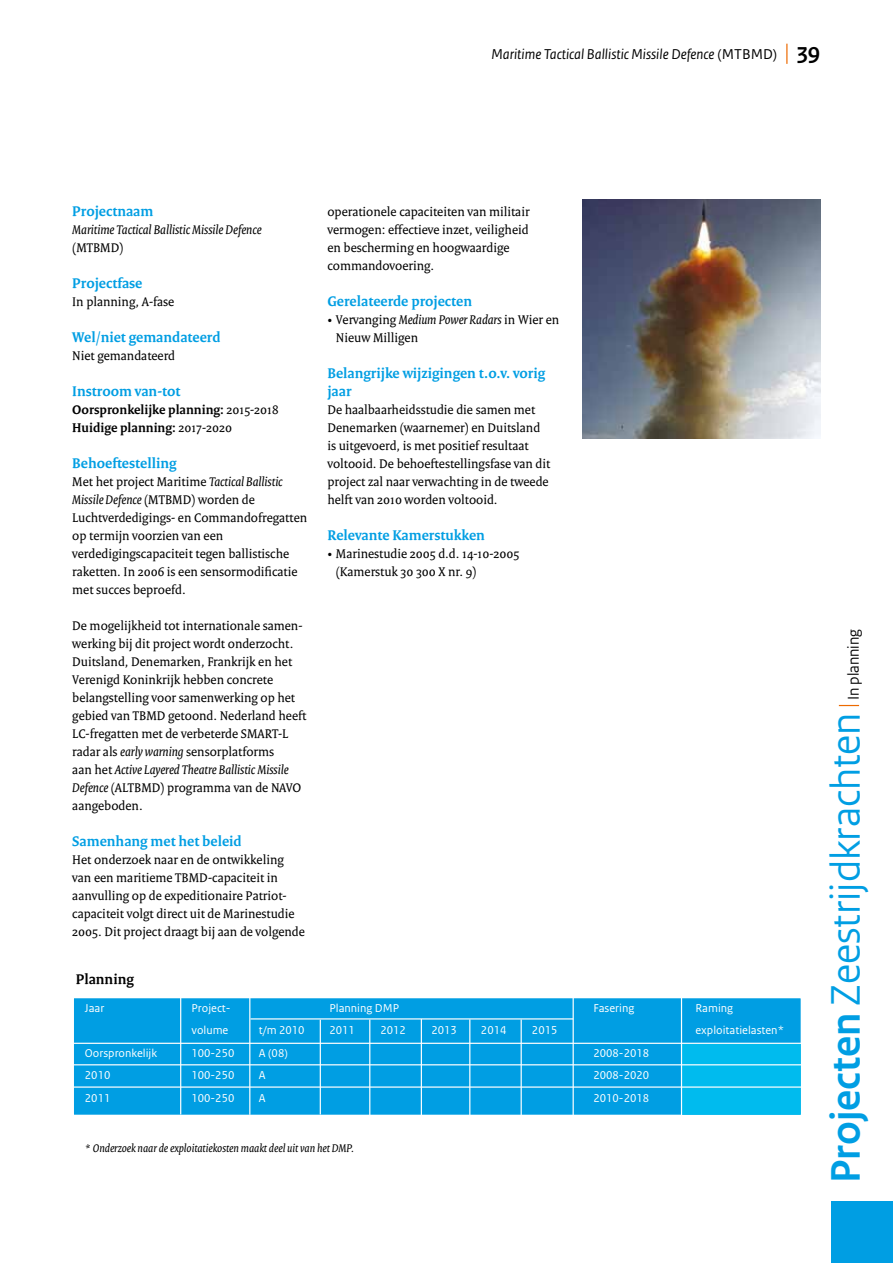
<style>
.page{position:relative;width:893px;height:1263px;background:#fff}
.page>*{position:absolute;margin:0;border:0;box-sizing:border-box;transform-origin:0 0}
.t1{font:43.5px "Rijksoverheid Sans Heading";color:#009ee3}
.t2{font:16.5px "Rijksoverheid Sans Heading";color:#000}
.t3{font:700 15px/18px "Rijksoverheid Serif";color:#009ee3}
.t4{font:italic 15px "Rijksoverheid Sans Text";color:#000}
.t5{font:700 15px "Rijksoverheid Serif";color:#000}
.t6{font:13.5px/18px "Rijksoverheid Serif";color:#000}
.t7{font:700 13.5px/18px "Rijksoverheid Serif";color:#000}
.t8{font:italic 13.5px "Rijksoverheid Serif";color:#000}
.t9{font:12px "Rijksoverheid Sans Text";color:#fff}
.t10{font:italic 12px "Rijksoverheid Serif";color:#000}
.s1{font-style:normal}
.s2{font-family:"Rijksoverheid Sans Heading";font-weight:700;font-style:normal;font-size:24px}
.s3{font-weight:400}
.s4{font-style:italic}
.s5{font-weight:700}
</style>
<div class="page">
<img style="left:583px;top:200px;width:238px;height:238px">
<div style="left:72px;top:997px;width:730px;height:119px;background:#009ee3;border:2px solid #fff"></div>
<div style="left:682px;top:1043px;width:119px;height:72px;background:#0be"></div>
<hr style="left:180px;top:997px;width:1px;height:117px;background:#fff">
<hr style="left:73px;top:1043px;width:731px;height:1px;background:#fff">
<hr style="left:70px;top:1064px;width:734px;height:1px;background:#fff">
<hr style="left:66px;top:1086px;width:737px;height:2px;background:#fff">
<hr style="left:250px;top:1018px;width:323px;height:1px;background:#fff">
<hr style="left:681px;top:994px;width:1px;height:122px;background:#fff">
<hr style="left:521px;top:1019px;width:1px;height:96px;background:#fff">
<hr style="left:369px;top:1019px;width:1px;height:96px;background:#fff">
<hr style="left:421px;top:1019px;width:1px;height:97px;background:#fff">
<hr style="left:469px;top:1019px;width:1px;height:97px;background:#fff">
<hr style="left:249px;top:998px;width:1px;height:117px;background:#fff">
<hr style="left:320px;top:1020px;width:1px;height:94px;background:#fff">
<hr style="left:573px;top:998px;width:1px;height:117px;background:#fff">
<div style="left:831px;top:1201px;width:62px;height:62px;background:#009ee3"></div>
<svg style="left:839px;top:705px;width:20px;height:1px"></svg>
<svg style="left:786px;top:44px;width:1px;height:20px"></svg>
<p class="t4" style="left:492px;top:46px;width:330px">Maritime Tactical Ballistic Missile Defence <span class="s1">(MTBMD)</span> <span class="s2">39</span></p>
<p class="t3" style="left:72px;top:202px;width:83px">Projectnaam</p>
<p class="t8" style="left:72px;top:221px;width:191px">Maritime Tactical Ballistic Missile Defence</p>
<p class="t6" style="left:72px;top:239px;width:53px">(MTBMD)</p>
<p class="t3" style="left:72px;top:274px;width:72px">Projectfase</p>
<p class="t6" style="left:72px;top:293px;width:104px">In planning, A-fase</p>
<p class="t3" style="left:72px;top:328px;width:150px">Wel/niet gemandateerd</p>
<p class="t6" style="left:72px;top:347px;width:104px">Niet gemandateerd</p>
<p class="t3" style="left:72px;top:382px;width:110px">Instroom van-tot</p>
<p class="t7" style="left:72px;top:401px;width:208px">Oorspronkelijke planning: <span class="s3">2015-2018<br></span>Huidige planning: <span class="s3">2017-2020</span></p>
<p class="t3" style="left:72px;top:454px;width:106px">Behoeftestelling</p>
<p class="t6" style="left:72px;top:473px;width:236px">Met het project Maritime <span class="s4">Tactical Ballistic Missile Defence</span> (MTBMD) worden de Luchtverdedigings- en Commandofregatten op termijn voorzien van een verdedigingscapaciteit tegen ballistische raketten. In 2006 is een sensormodificatie met succes beproefd.</p>
<p class="t6" style="left:72px;top:617px;width:236px">De mogelijkheid tot internationale samen&shy;werking bij dit project wordt onderzocht.<br>Duitsland, Denemarken, Frankrijk en het Verenigd Koninkrijk hebben concrete belangstelling voor samenwerking op het gebied van TBMD getoond. Nederland heeft LC-fregatten met de verbeterde SMART-L radar als <span class="s4">early warning</span> sensorplatforms<br>aan het <span class="s4">Active Layered Theatre Ballistic Missile Defence</span> (ALTBMD) programma van de NAVO aangeboden.</p>
<p class="t3" style="left:72px;top:832px;width:171px">Samenhang met het beleid</p>
<p class="t6" style="left:72px;top:851px;width:234px">Het onderzoek naar en de ontwikkeling van een maritieme TBMD-capaciteit in aanvulling op de expeditionaire Patriot&shy;capaciteit volgt direct uit de Marinestudie 2005. Dit project draagt bij aan de volgende</p>
<p class="t6" style="left:327px;top:203px;width:204px">operationele capaciteiten van militair vermogen: effectieve inzet, veiligheid en bescherming en hoogwaardige commandovoering.</p>
<p class="t3" style="left:327px;top:292px;width:146px">Gerelateerde projecten</p>
<p class="t6" style="left:336px;top:311px;width:225px;text-indent:-9px">• Vervanging <span class="s4">Medium Power Radars</span> in Wier en<br>Nieuw Milligen</p>
<p class="t3" style="left:327px;top:364px;width:219px">Belangrijke wijzigingen t.o.v. vorig jaar</p>
<p class="t6" style="left:327px;top:401px;width:224px">De haalbaarheidsstudie die samen met Denemarken (waarnemer) en Duitsland is uitgevoerd, is met positief resultaat voltooid. De behoeftestellingsfase van dit project zal naar verwachting in de tweede helft van 2010 worden voltooid.</p>
<p class="t3" style="left:327px;top:526px;width:159px">Relevante Kamerstukken</p>
<p class="t6" style="left:336px;top:545px;width:185px;text-indent:-9px">• Marinestudie 2005 d.d. 14-10-2005 (Kamerstuk 30 300 X nr. 9)</p>
<p class="t5" style="left:76px;top:970px;width:60px">Planning</p>
<p class="t9" style="left:85px;top:1001px;width:21px">Jaar</p>
<p class="t9" style="left:191px;top:1001px;width:41px">Project-</p>
<p class="t9" style="left:329px;top:1001px;width:71px">Planning DMP</p>
<p class="t9" style="left:593px;top:1001px;width:42px">Fasering</p>
<p class="t9" style="left:695px;top:1001px;width:39px">Raming</p>
<p class="t9" style="left:191px;top:1023px;width:38px">volume</p>
<p class="t9" style="left:259px;top:1023px;width:47px">t/m 2010</p>
<p class="t9" style="left:329px;top:1023px;width:27px">2011</p>
<p class="t9" style="left:380px;top:1023px;width:27px">2012</p>
<p class="t9" style="left:431px;top:1023px;width:27px">2013</p>
<p class="t9" style="left:481px;top:1023px;width:27px">2014</p>
<p class="t9" style="left:532px;top:1023px;width:27px">2015</p>
<p class="t9" style="left:695px;top:1023px;width:90px">exploitatielasten*</p>
<p class="t9" style="left:85px;top:1046px;width:74px">Oorspronkelijk</p>
<p class="t9" style="left:191px;top:1046px;width:44px">100-250</p>
<p class="t9" style="left:259px;top:1046px;width:30px">A (08)</p>
<p class="t9" style="left:593px;top:1046px;width:57px">2008-2018</p>
<p class="t9" style="left:85px;top:1068px;width:27px">2010</p>
<p class="t9" style="left:191px;top:1068px;width:44px">100-250</p>
<p class="t9" style="left:259px;top:1068px;width:8px">A</p>
<p class="t9" style="left:593px;top:1068px;width:57px">2008-2020</p>
<p class="t9" style="left:85px;top:1091px;width:27px">2011</p>
<p class="t9" style="left:191px;top:1091px;width:44px">100-250</p>
<p class="t9" style="left:259px;top:1091px;width:8px">A</p>
<p class="t9" style="left:593px;top:1091px;width:57px">2010-2018</p>
<p class="t10" style="left:85px;top:1141px;width:271px">* Onderzoek naar de exploitatiekosten maakt deel uit van het DMP.</p>
<p class="t2" style="left:844px;top:700px;width:73px;rotate:-90deg">In planning</p>
<h1 class="t1" style="left:820px;top:1183px;width:472px;rotate:-90deg"><span class="s5">Projecten</span> Zeestrijdkrachten</h1>
</div>
